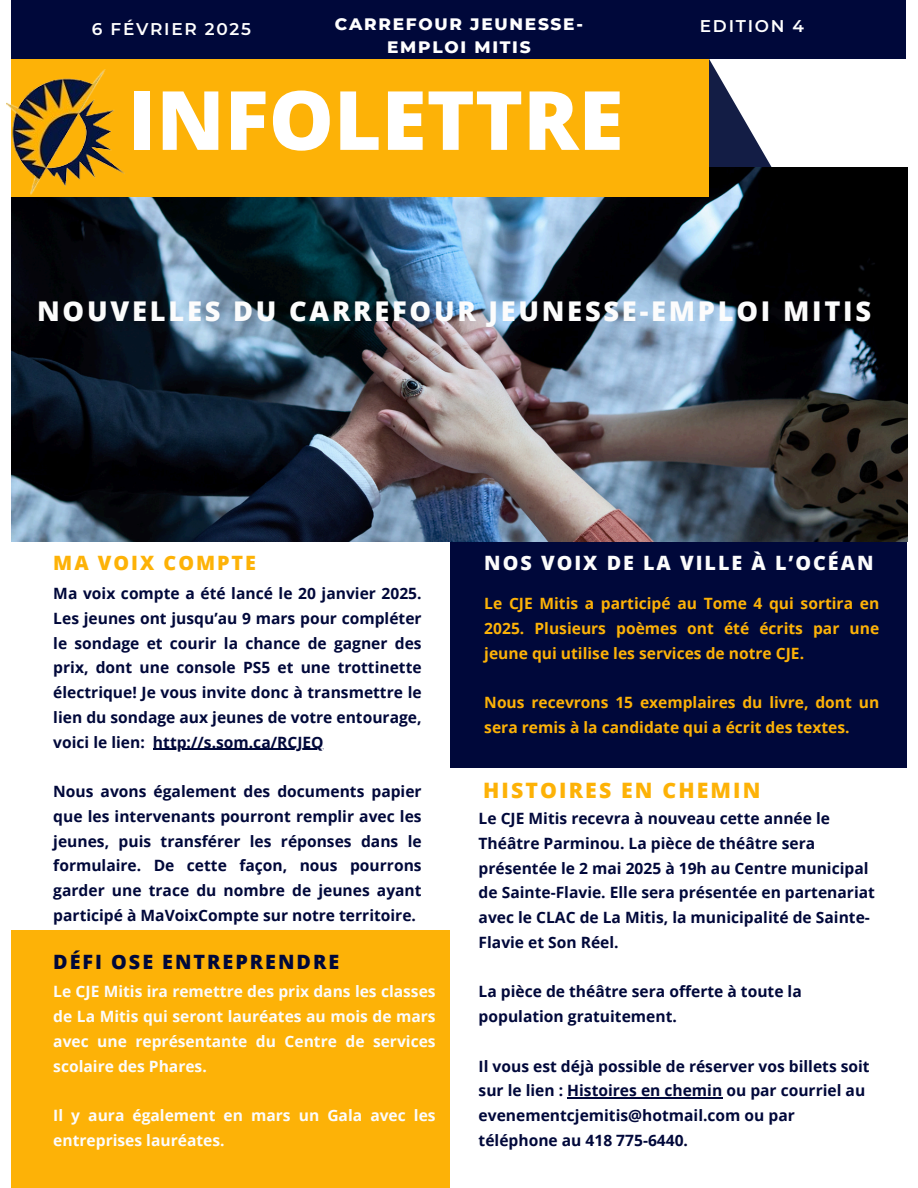
<style>
.page{position:relative;width:918px;height:1188px;background:#fff}
.page>*{position:absolute;margin:0;border:0;box-sizing:border-box;transform-origin:0 0}
.t1{font:800 81.9px "Open Sans";color:#fff}
.t2{font:800 27.3px "Open Sans";letter-spacing:.1em;color:#fcfcfc}
.t3{font:800 21.3px "Open Sans";letter-spacing:.1em;color:#fdb207}
.t4{font:800 19.8px "Open Sans";letter-spacing:.1em;color:#fcfcfc}
.t5{font:800 19.8px "Open Sans";letter-spacing:.1em;color:#00083a}
.t6{font:800 19.8px "Open Sans";letter-spacing:.1em;color:#fdb207}
.t7{font:800 16.95px/23.2px "Montserrat";letter-spacing:.1em;color:#fff;text-align:center}
.t8{font:600 16.95px "Montserrat";letter-spacing:.1em;color:#fff}
.t9{font:700 15.6px/24.8px "Open Sans";color:#00083a}
.t10{font:700 15.6px/24.8px "Open Sans";color:#fdb207;text-align:justify}
.t11{font:700 15.6px/24.8px "Open Sans";color:#fcfcfc;text-align:justify}
</style>
<div class="page">
<div style="left:12px;top:0;width:894px;height:59px;background:#00083a"></div>
<svg style="left:709px;top:59px;width:63px;height:108px"></svg>
<img style="left:12px;top:167px;width:895px;height:375px">
<div style="left:12px;top:59px;width:697px;height:137px;background:#fdb207"></div>
<div style="left:12px;top:931px;width:438px;height:257px;background:#fdb207"></div>
<img style="left:6px;top:69px;width:119px;height:127px">
<hr style="left:153px;top:749px;width:171px;height:1px;background:#00083a">
<div style="left:450px;top:542px;width:456px;height:226px;background:#00083a"></div>
<hr style="left:567px;top:1097px;width:155px;height:2px;background:#00083a">
<h4 class="t7" style="left:335px;top:12px;width:250px">CARREFOUR JEUNESSE-<br>EMPLOI MITIS</h4>
<h4 class="t8" style="left:92px;top:18px;width:161px">6 FÉVRIER 2025</h4>
<h4 class="t8" style="left:700px;top:16px;width:106px">EDITION 4</h4>
<p class="t1" style="left:128px;top:62px;width:497px">INFOLETTRE</p>
<h1 class="t2" style="left:37px;top:292px;width:835px">NOUVELLES DU CARREFOUR JEUNESSE-EMPLOI MITIS</h1>
<p class="t6" style="left:53px;top:549px;width:204px">MA VOIX COMPTE</p>
<h3 class="t9" style="left:53px;top:581px;width:370px;text-align:justify">Ma voix compte a été lancé le 20 janvier 2025.<br>Les jeunes ont jusqu’au 9 mars pour compléter le sondage et courir la chance de gagner des prix, dont une console PS5 et une trottinette électrique! Je vous invite donc à transmettre le lien du sondage aux jeunes de votre entourage, voici le lien:</h3>
<p class="t9" style="left:153px;top:729px;width:172px">http://s.som.ca/RCJEQ</p>
<p class="t9" style="left:53px;top:779px;width:370px;text-align:justify">Nous avons également des documents papier que les intervenants pourront remplir avec les jeunes, puis transférer les réponses dans le formulaire. De cette façon, nous pourrons garder une trace du nombre de jeunes ayant participé à MaVoixCompte sur notre territoire.</p>
<h2 class="t5" style="left:53px;top:948px;width:287px">DÉFI OSE ENTREPRENDRE</h2>
<p class="t11" style="left:53px;top:979px;width:384px">Le CJE Mitis ira remettre des prix dans les classes de La Mitis qui seront lauréates au mois de mars avec une représentante du Centre de services scolaire des Phares.</p>
<h3 class="t11" style="left:53px;top:1103px;width:384px">Il y aura également en mars un Gala avec les entreprises lauréates.</h3>
<p class="t4" style="left:484px;top:549px;width:391px">NOS VOIX DE LA VILLE À L’OCÉAN</p>
<p class="t10" style="left:484px;top:591px;width:396px">Le CJE Mitis a participé au Tome 4 qui sortira en 2025. Plusieurs poèmes ont été écrits par une jeune qui utilise les services de notre CJE.</p>
<h3 class="t10" style="left:484px;top:690px;width:396px">Nous recevrons 15 exemplaires du livre, dont un sera remis à la candidate qui a écrit des textes.</h3>
<p class="t3" style="left:483px;top:776px;width:279px">HISTOIRES EN CHEMIN</p>
<p class="t9" style="left:479px;top:806px;width:398px">Le CJE Mitis recevra à nouveau cette année le Théâtre Parminou. La pièce de théâtre sera présentée le 2 mai 2025 à 19h au Centre municipal de Sainte-Flavie. Elle sera présentée en partenariat avec le CLAC de La Mitis, la municipalité de Sainte-Flavie et Son Réel.</p>
<h3 class="t9" style="left:479px;top:979px;width:325px">La pièce de théâtre sera offerte à toute la population gratuitement.</h3>
<p class="t9" style="left:479px;top:1053px;width:393px">Il vous est déjà possible de réserver vos billets soit sur le lien : Histoires en chemin ou par courriel au evenementcjemitis@hotmail.com ou par téléphone au 418 775-6440.</p>
</div>
